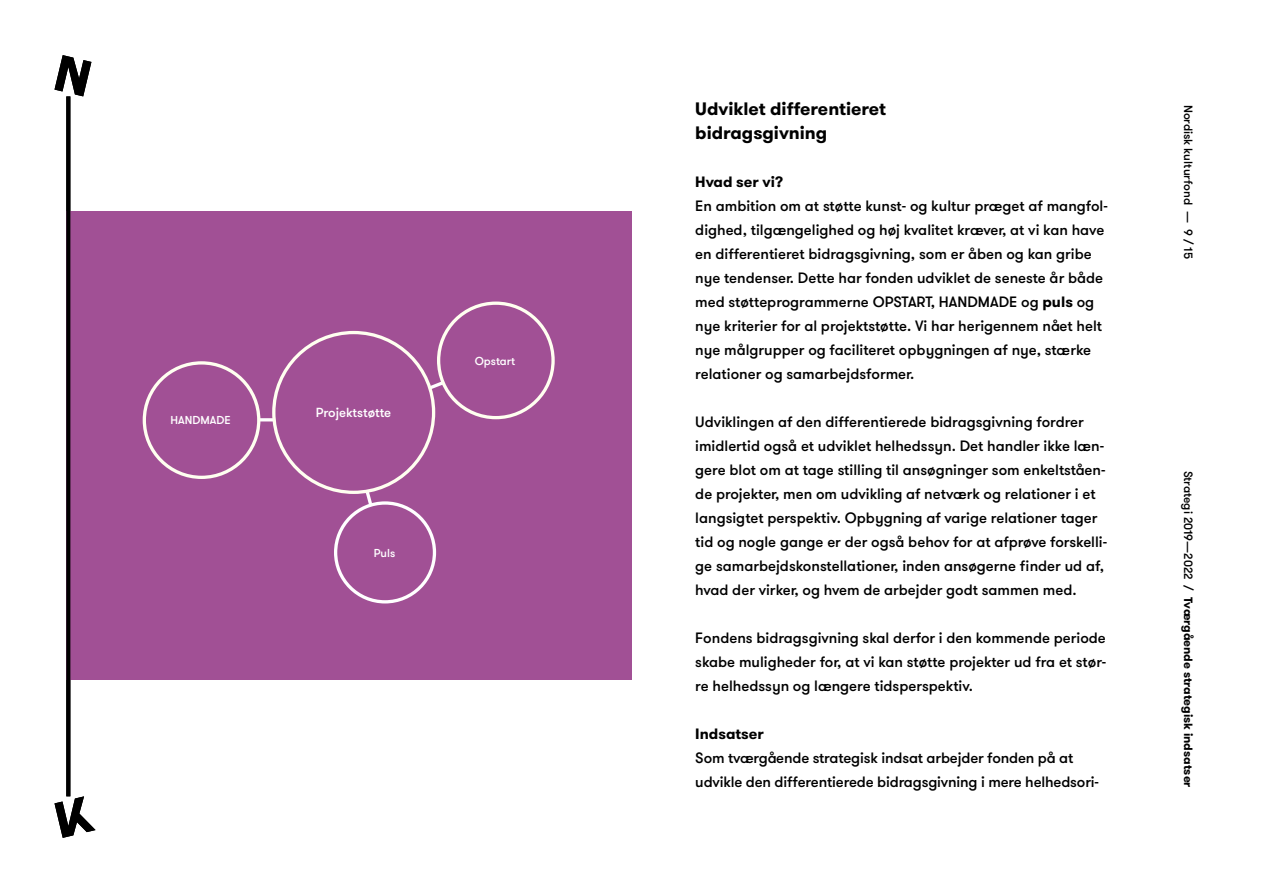
<style>
.page{position:relative;width:1263px;height:893px;background:#fff}
.page>*{position:absolute;margin:0;border:0;box-sizing:border-box;transform-origin:0 0}
.t1{font:700 18px/24px "GT Walsheim";color:#000}
.t2{font:500 15px/24px "GT Walsheim";color:#000}
.t3{font:700 15px "GT Walsheim";color:#000}
.t4{font:500 13.2px "GT Walsheim";color:#fff}
.t5{font:700 12px "GT Walsheim";color:#000}
.t6{font:500 12px "GT Walsheim";color:#000}
.t7{font:500 11.55px "GT Walsheim";color:#fff}
.s1{font-weight:700}
.s2{font-weight:500}
</style>
<div class="page">
<div style="left:66px;top:211px;width:565px;height:468px;background:#a15095"></div>
<svg style="left:54px;top:55px;width:42px;height:783px"></svg>
<svg style="left:426px;top:374px;width:22px;height:18px"></svg>
<svg style="left:363px;top:488px;width:15px;height:20px"></svg>
<div style="left:336px;top:503px;width:98px;height:99px;background:#a15095;border-radius:50%"></div>
<div style="left:334px;top:501px;width:102px;height:102px;border:3px solid #fff;border-radius:50%"></div>
<div style="left:439px;top:303px;width:114px;height:115px;background:#a15095;border-radius:50%"></div>
<div style="left:437px;top:302px;width:118px;height:117px;border:3px solid #fffff0;border-radius:50%"></div>
<hr style="left:254px;top:418px;width:24px;height:3px;background:#fff">
<div style="left:144px;top:363px;width:115px;height:114px;background:#a15095;border-radius:50%"></div>
<div style="left:143px;top:361px;width:117px;height:118px;border:3px solid #fffff0;border-radius:50%"></div>
<div style="left:274px;top:333px;width:160px;height:159px;background:#a15095;border-radius:50%"></div>
<div style="left:272px;top:331px;width:163px;height:163px;border:3px solid #fffff0;border-radius:50%"></div>
<p class="t7" style="left:171px;top:413px;width:62px">HANDMADE</p>
<p class="t4" style="left:316px;top:404px;width:77px">Projektstøtte</p>
<p class="t7" style="left:374px;top:545px;width:23px">Puls</p>
<p class="t7" style="left:475px;top:353px;width:42px">Opstart</p>
<p class="t1" style="left:695px;top:97px;width:192px">Udviklet differentieret bidragsgivning</p>
<p class="t3" style="left:695px;top:172px;width:89px">Hvad ser vi?</p>
<p class="t2" style="left:695px;top:195px;width:414px">En ambition om at støtte kunst- og kultur præget af mangfol&shy;dighed, tilgængelighed og høj kvalitet kræver, at vi kan have en differentieret bidragsgivning, som er åben og kan gribe nye tendenser. Dette har fonden udviklet de seneste år både med støtteprogrammerne OPSTART, HANDMADE og <span class="s1">puls</span> og nye kriterier for al projektstøtte. Vi har herigennem nået helt nye målgrupper og faciliteret opbygningen af nye, stærke relationer og samarbejdsformer.</p>
<p class="t2" style="left:695px;top:411px;width:413px">Udviklingen af den differentierede bidragsgivning fordrer imidlertid også et udviklet helhedssyn. Det handler ikke læn&shy;gere blot om at tage stilling til ansøgninger som enkeltståen&shy;de projekter, men om udvikling af netværk og relationer i et langsigtet perspektiv. Opbygning af varige relationer tager tid og nogle gange er der også behov for at afprøve forskelli&shy;ge samarbejdskonstellationer, inden ansøgerne finder ud af, hvad der virker, og hvem de arbejder godt sammen med.</p>
<p class="t2" style="left:695px;top:627px;width:412px;text-align:justify">Fondens bidragsgivning skal derfor i den kommende periode skabe muligheder for, at vi kan støtte projekter ud fra et stør&shy;re helhedssyn og længere tidsperspektiv.</p>
<p class="t3" style="left:695px;top:724px;width:70px">Indsatser</p>
<p class="t2" style="left:695px;top:747px;width:405px">Som tværgående strategisk indsat arbejder fonden på at udvikle den differentierede bidragsgivning i mere helhedsori-</p>
<p class="t6" style="left:1196px;top:105px;width:156px;rotate:90deg">Nordisk kulturfond — 9 / 15</p>
<p class="t5" style="left:1196px;top:471px;width:318px;rotate:90deg"><span class="s2">Strategi 2019—2022 /</span> Tværgående strategisk indsatser</p>
</div>
